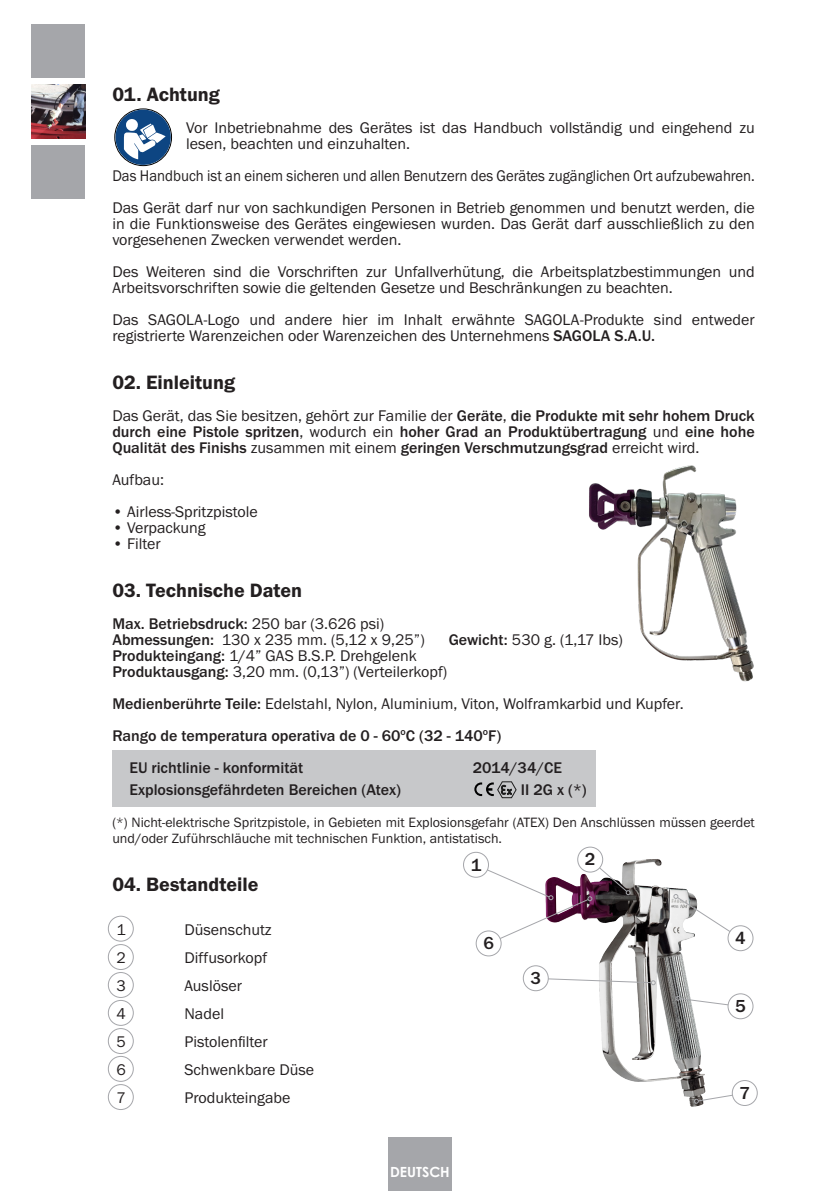
<style>
.page{position:relative;width:840px;height:1191px;background:#fff}
.page>*{position:absolute;margin:0;border:0;box-sizing:border-box;transform-origin:0 0}
.t1{font:600 20px "Franklin Gothic Itc T";color:#231f20}
.t2{font:500 18px "Franklin Gothic Itc T";color:#231f20}
.t3{font:16px/16px "Franklin Gothic Itc T";color:#231f20}
.t4{font:500 16px/16px "Franklin Gothic Itc T";color:#231f20;text-align:justify}
.t5{font:16px "Franklin Gothic Itc T";color:#231f20;scale:.92 1}
.t6{font:14px/16px "Franklin Gothic Itc T";color:#231f20}
.t7{font:700 14px "Century Gothic";color:#fff}
.s1{font-weight:500}
.s2{font-weight:400}
</style>
<div class="page">
<div style="left:112px;top:750px;width:483px;height:57px;background:#c7c8ca"></div>
<div style="left:388px;top:1137px;width:63px;height:54px;background:#a5a6aa"></div>
<svg style="left:114px;top:110px;width:57px;height:55px"></svg>
<svg style="left:474px;top:781px;width:42px;height:17px"></svg>
<div style="left:108px;top:915px;width:26px;height:26px;border:1px solid #a5a6aa;border-radius:50%"></div>
<div style="left:108px;top:944px;width:26px;height:26px;border:1px solid #a5a6aa;border-radius:50%"></div>
<div style="left:108px;top:972px;width:26px;height:26px;border:1px solid #a5a6aa;border-radius:50%"></div>
<div style="left:108px;top:1000px;width:26px;height:25px;border:1px solid #a5a6aa;border-radius:50%"></div>
<div style="left:108px;top:1028px;width:26px;height:26px;border:1px solid #a5a6aa;border-radius:50%"></div>
<div style="left:108px;top:1056px;width:26px;height:25px;border:1px solid #a5a6aa;border-radius:50%"></div>
<div style="left:108px;top:1084px;width:26px;height:26px;border:1px solid #a5a6aa;border-radius:50%"></div>
<div style="left:31px;top:24px;width:54px;height:54px;background:#a5a6aa"></div>
<img style="left:31px;top:85px;width:54px;height:54px">
<div style="left:31px;top:145px;width:54px;height:54px;background:#a5a6aa"></div>
<img style="left:589px;top:465px;width:165px;height:217px">
<img style="left:630px;top:859px;width:25px;height:27px">
<svg style="left:693px;top:1092px;width:43px;height:11px"></svg>
<div style="left:731px;top:1080px;width:25px;height:25px;background:#fff;border-radius:50%"></div>
<div style="left:731px;top:1080px;width:26px;height:26px;border:1px solid #a5a6aa;border-radius:50%"></div>
<svg style="left:675px;top:995px;width:52px;height:12px"></svg>
<div style="left:727px;top:993px;width:26px;height:26px;border:1px solid #a5a6aa;border-radius:50%"></div>
<svg style="left:673px;top:894px;width:56px;height:45px"></svg>
<div style="left:727px;top:925px;width:26px;height:26px;border:1px solid #a5a6aa;border-radius:50%"></div>
<svg style="left:546px;top:977px;width:109px;height:8px"></svg>
<div style="left:522px;top:965px;width:26px;height:26px;border:1px solid #a5a6aa;border-radius:50%"></div>
<div style="left:475px;top:930px;width:26px;height:26px;border:1px solid #a5a6aa;border-radius:50%"></div>
<div style="left:463px;top:851px;width:25px;height:26px;border:1px solid #a5a6aa;border-radius:50%"></div>
<svg style="left:474px;top:858px;width:156px;height:87px"></svg>
<div style="left:577px;top:847px;width:25px;height:25px;background:#fff;border-radius:50%"></div>
<div style="left:577px;top:846px;width:26px;height:26px;border:1px solid #a5a6aa;border-radius:50%"></div>
<p class="t1" style="left:112px;top:82px;width:109px">01. Achtung</p>
<p class="t3" style="left:186px;top:119px;width:570px">Vor Inbetriebnahme des Gerätes ist das Handbuch vollständig und eingehend zu lesen, beachten und einzuhalten.</p>
<p class="t5" style="left:112px;top:166px;width:699px">Das Handbuch ist an einem sicheren und allen Benutzern des Gerätes zugänglichen Ort aufzubewahren.</p>
<p class="t3" style="left:112px;top:199px;width:643px;text-align:justify">Das Gerät darf nur von sachkundigen Personen in Betrieb genommen und benutzt werden, die in die Funktionsweise des Gerätes eingewiesen wurden. Das Gerät darf ausschließlich zu den vorgesehenen Zwecken verwendet werden.</p>
<p class="t3" style="left:112px;top:263px;width:643px">Des Weiteren sind die Vorschriften zur Unfallverhütung, die Arbeitsplatzbestimmungen und<br>Arbeitsvorschriften sowie die geltenden Gesetze und Beschränkungen zu beachten.</p>
<p class="t3" style="left:112px;top:311px;width:643px">Das SAGOLA-Logo und andere hier im Inhalt erwähnte SAGOLA-Produkte sind entweder registrierte Warenzeichen oder Warenzeichen des Unternehmens <span class="s1">SAGOLA S.A.U.</span></p>
<p class="t1" style="left:112px;top:370px;width:124px">02. Einleitung</p>
<p class="t4" style="left:112px;top:407px;width:643px"><span class="s2">Das Gerät, das Sie besitzen, gehört zur Familie der</span> Geräte<span class="s2">,</span> die Produkte mit sehr hohem Druck durch eine Pistole spritzen<span class="s2">, wodurch ein</span> hoher Grad an Produktübertragung <span class="s2">und</span> eine hohe Qualität des Finishs <span class="s2">zusammen mit einem</span> geringen Verschmutzungsgrad <span class="s2">erreicht wird.</span></p>
<p class="t3" style="left:112px;top:471px;width:53px">Aufbau:</p>
<p class="t3" style="left:112px;top:503px;width:147px">• Airless-Spritzpistole</p>
<p class="t3" style="left:112px;top:519px;width:95px">• Verpackung</p>
<p class="t3" style="left:112px;top:535px;width:50px">• Filter</p>
<p class="t1" style="left:112px;top:578px;width:191px">03. Technische Daten</p>
<p class="t4" style="left:112px;top:615px;width:273px">Max. Betriebsdruck: <span class="s2">250 bar (3.626 psi)</span></p>
<p class="t3" style="left:112px;top:631px;width:313px"><span class="s1">Abmessungen:</span> 130 x 235 mm. (5,12 x 9,25”)</p>
<p class="t3" style="left:448px;top:631px;width:176px"><span class="s1">Gewicht:</span> 530 g. (1,17 Ibs)</p>
<p class="t3" style="left:112px;top:647px;width:306px"><span class="s1">Produkteingang:</span> 1/4” GAS B.S.P. Drehgelenk</p>
<p class="t3" style="left:112px;top:663px;width:336px"><span class="s1">Produktausgang:</span> 3,20 mm. (0,13”) (Verteilerkopf)</p>
<p class="t3" style="left:112px;top:695px;width:572px"><span class="s1">Medienberührte Teile:</span> Edelstahl, Nylon, Aluminium, Viton, Wolframkarbid und Kupfer.</p>
<p class="t4" style="left:112px;top:727px;width:390px">Rango de temperatura operativa de 0 - 60<sup>o</sup>C (32 - 140<sup>o</sup>F)</p>
<p class="t4" style="left:129px;top:759px;width:175px">EU richtlinie - konformität</p>
<p class="t4" style="left:472px;top:759px;width:91px">2014/34/CE</p>
<p class="t4" style="left:129px;top:781px;width:273px">Explosionsgefährdeten Bereichen (Atex)</p>
<p class="t4" style="left:520px;top:781px;width:67px">II 2G x (*)</p>
<p class="t6" style="left:112px;top:813px;width:643px">(*) Nicht-elektrische Spritzpistole, in Gebieten mit Explosionsgefahr (ATEX) Den Anschlüssen müssen geerdet und/oder Zuführschläuche mit technischen Funktion, antistatisch.</p>
<p class="t1" style="left:112px;top:872px;width:147px">04. Bestandteile</p>
<p class="t3" style="left:116px;top:921px;width:11px">1</p>
<p class="t3" style="left:184px;top:921px;width:89px">Düsenschutz</p>
<p class="t3" style="left:116px;top:949px;width:11px">2</p>
<p class="t3" style="left:184px;top:949px;width:84px">Diffusorkopf</p>
<p class="t3" style="left:116px;top:977px;width:11px">3</p>
<p class="t3" style="left:184px;top:977px;width:59px">Auslöser</p>
<p class="t3" style="left:116px;top:1005px;width:11px">4</p>
<p class="t3" style="left:184px;top:1005px;width:41px">Nadel</p>
<p class="t3" style="left:116px;top:1033px;width:11px">5</p>
<p class="t3" style="left:184px;top:1033px;width:85px">Pistolenfilter</p>
<p class="t3" style="left:116px;top:1061px;width:11px">6</p>
<p class="t3" style="left:184px;top:1061px;width:131px">Schwenkbare Düse</p>
<p class="t3" style="left:116px;top:1089px;width:11px">7</p>
<p class="t3" style="left:184px;top:1089px;width:107px">Produkteingabe</p>
<p class="t2" style="left:739px;top:1082px;width:12px">7</p>
<p class="t2" style="left:470px;top:854px;width:12px">1</p>
<p class="t2" style="left:584px;top:849px;width:12px">2</p>
<p class="t2" style="left:734px;top:927px;width:12px">4</p>
<p class="t2" style="left:483px;top:932px;width:12px">6</p>
<p class="t2" style="left:530px;top:967px;width:12px">3</p>
<p class="t2" style="left:734px;top:995px;width:12px">5</p>
<p class="t7" style="left:390px;top:1161px;width:61px">DEUTSCH</p>
</div>
